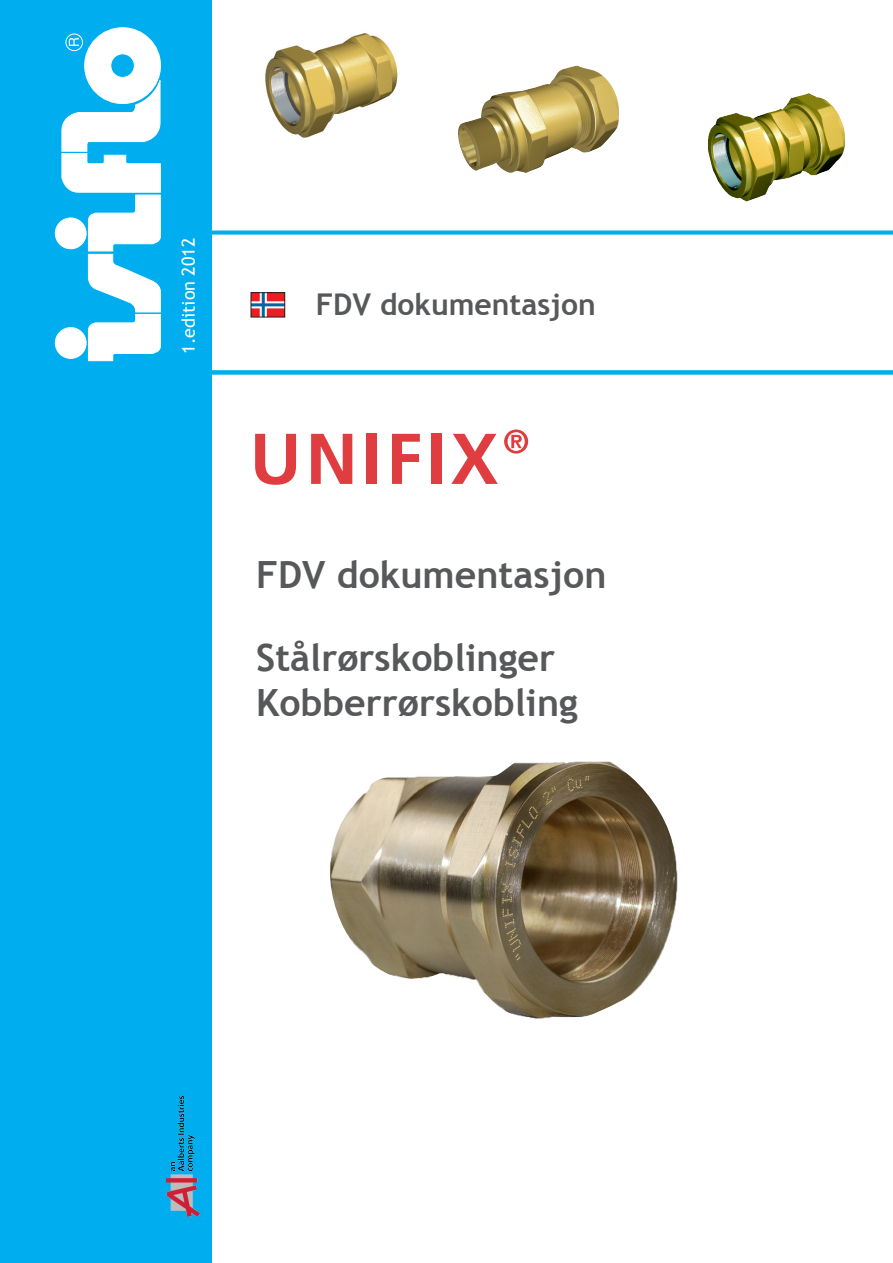
<style>
.page{position:relative;width:893px;height:1263px;background:#fff}
.page>*{position:absolute;margin:0;border:0;box-sizing:border-box;transform-origin:0 0}
.t1{font:700 37.5px "Trebuchet MS";color:#57585a}
.t2{font:700 30px "Trebuchet MS";color:#57585a}
.t3{font:18px "Trebuchet MS";color:#fff}
</style>
<div class="page">
<svg style="left:211px;top:230px;width:682px;height:145px"></svg>
<div style="left:0;top:235px;width:893px;height:135px;background:#fff"></div>
<div style="left:0;top:0;width:211px;height:1263px;background:#00aeef"></div>
<div style="left:55px;top:328px;width:31px;height:30px;background:#fff;border-radius:50%"></div>
<div style="left:55px;top:327px;width:31px;height:32px;border:1px solid #fff;border-radius:50%"></div>
<div style="left:55px;top:218px;width:31px;height:31px;background:#fff;border-radius:50%"></div>
<div style="left:55px;top:218px;width:31px;height:31px;border:1px solid #fff;border-radius:50%"></div>
<svg style="left:61px;top:27px;width:100px;height:334px"></svg>
<svg style="left:253px;top:294px;width:30px;height:21px"></svg>
<div style="left:251px;top:292px;width:34px;height:25px;border:1px solid #231f20"></div>
<img style="left:166px;top:1097px;width:34px;height:120px">
<svg style="left:255px;top:434px;width:41px;height:51px"></svg>
<svg style="left:311px;top:434px;width:41px;height:50px"></svg>
<div style="left:367px;top:434px;width:10px;height:50px;background:#e03d41"></div>
<svg style="left:392px;top:434px;width:28px;height:50px"></svg>
<div style="left:431px;top:434px;width:10px;height:50px;background:#e03d41"></div>
<svg style="left:451px;top:434px;width:47px;height:50px"></svg>
<svg style="left:504px;top:429px;width:24px;height:25px"></svg>
<img style="left:265px;top:33px;width:133px;height:105px">
<img style="left:458px;top:66px;width:161px;height:107px">
<img style="left:708px;top:93px;width:138px;height:108px">
<img style="left:330px;top:761px;width:348px;height:258px">
<p class="t3" style="left:178px;top:354px;width:117px;rotate:-90deg">1.edition 2012</p>
<p class="t2" style="left:316px;top:285px;width:282px">FDV dokumentasjon</p>
<p class="t1" style="left:256px;top:551px;width:352px">FDV dokumentasjon</p>
<p class="t1" style="left:256px;top:634px;width:300px">Stålrørskoblinger</p>
<p class="t1" style="left:256px;top:679px;width:323px">Kobberrørskobling</p>
</div>
